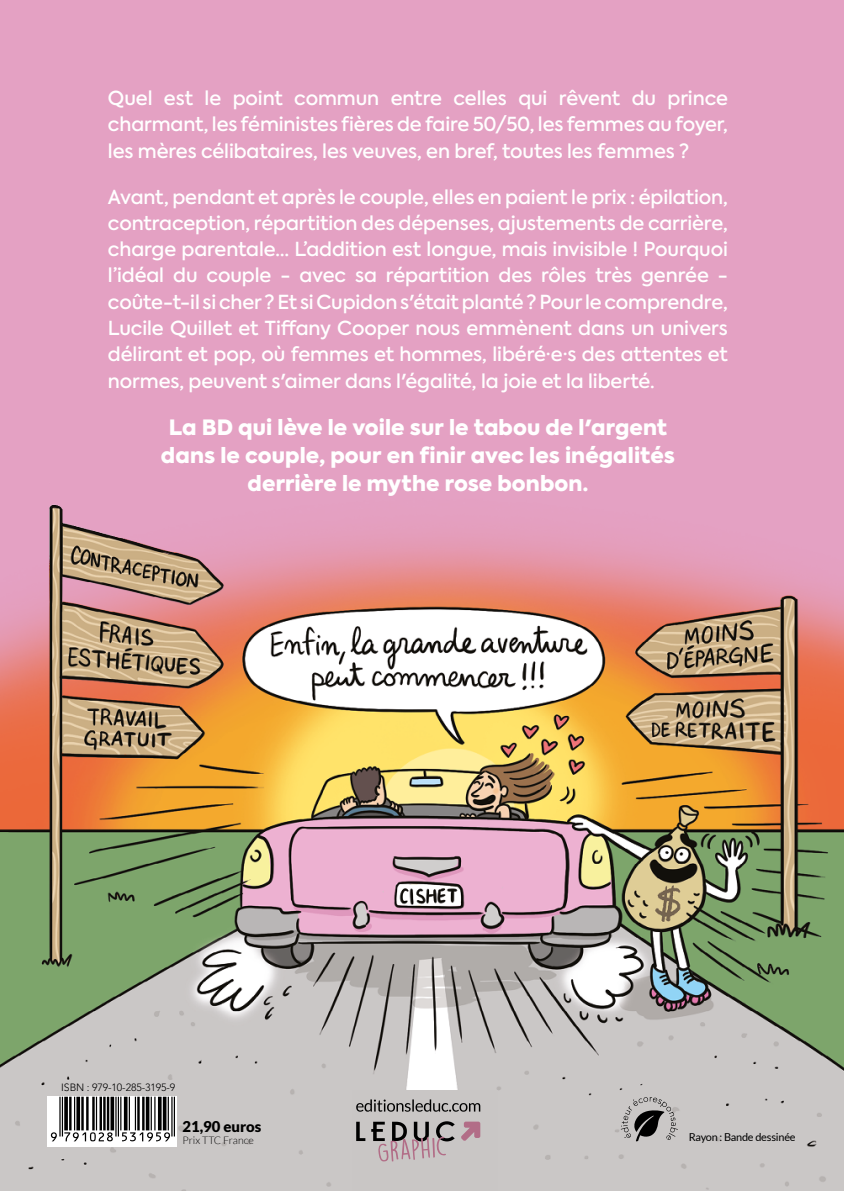
<style>
.page{position:relative;width:844px;height:1191px;background:#fff}
.page>*{position:absolute;margin:0;border:0;box-sizing:border-box;transform-origin:0 0}
.t1{font:900 21px/28px "Axiforma";letter-spacing:.005em;color:#fff;text-align:center}
.t2{font:500 19.25px/26.2px "Axiforma";letter-spacing:-.005em;color:#fff;text-align:justify}
.t3{font:900 14.88px "Lato";color:#000}
.t4{font:10.85px "Lato";letter-spacing:-.02em;color:#000}
.t5{font:300 10.5px "Avenir LT Std";letter-spacing:-.01em;color:#000}
.t6{font:300 10.5px "Lato";color:#000}
</style>
<div class="page">
<div style="left:0;top:0;width:843px;height:1191px;background:#e4a1c3"></div>
<img style="left:0;top:504px;width:843px;height:687px">
<div style="left:352px;top:1090px;width:146px;height:101px;background:#c9c6c5"></div>
<svg style="left:356px;top:1099px;width:124px;height:12px"></svg>
<div style="left:47px;top:1096px;width:130px;height:50px;background:#fff"></div>
<svg style="left:620px;top:1097px;width:57px;height:44px;background:#969493"></svg>
<svg style="left:51px;top:1096px;width:124px;height:45px"></svg>
<svg style="left:356px;top:1121px;width:9px;height:20px"></svg>
<svg style="left:461px;top:1121px;width:19px;height:20px"></svg>
<svg style="left:371px;top:1121px;width:83px;height:41px"></svg>
<p class="t2" style="left:108px;top:85px;width:621px">Quel est le point commun entre celles qui rêvent du prince charmant, les féministes fières de faire 50/50, les femmes au foyer, les mères célibataires, les veuves, en bref, toutes les femmes ?</p>
<p class="t2" style="left:108px;top:184px;width:621px">Avant, pendant et après le couple, elles en paient le prix : épilation, contraception, répartition des dépenses, ajustements de carrière, charge parentale… L’addition est longue, mais invisible ! Pourquoi l’idéal du couple - avec sa répartition des rôles très genrée - coûte-t-il si cher ? Et si Cupidon s'était planté? Pour le comprendre, Lucile Quillet et Tiffany Cooper nous emmènent dans un univers délirant et pop, où femmes et hommes, libéré·e·s des attentes et normes, peuvent s'aimer dans l'égalité, la joie et la liberté.</p>
<p class="t1" style="left:161px;top:414px;width:515px">La BD qui lève le voile sur le tabou de l'argent dans le couple, pour en finir avec les inégalités derrière le mythe rose bonbon.</p>
<p class="t5" style="left:61px;top:1081px;width:116px">ISBN : 979-10-285-3195-9</p>
<p class="t3" style="left:182px;top:1118px;width:80px">21,90 euros</p>
<p class="t6" style="left:182px;top:1135px;width:73px">Prix TTC France</p>
<p class="t4" style="left:688px;top:1131px;width:108px">Rayon : Bande dessinée</p>
</div>
